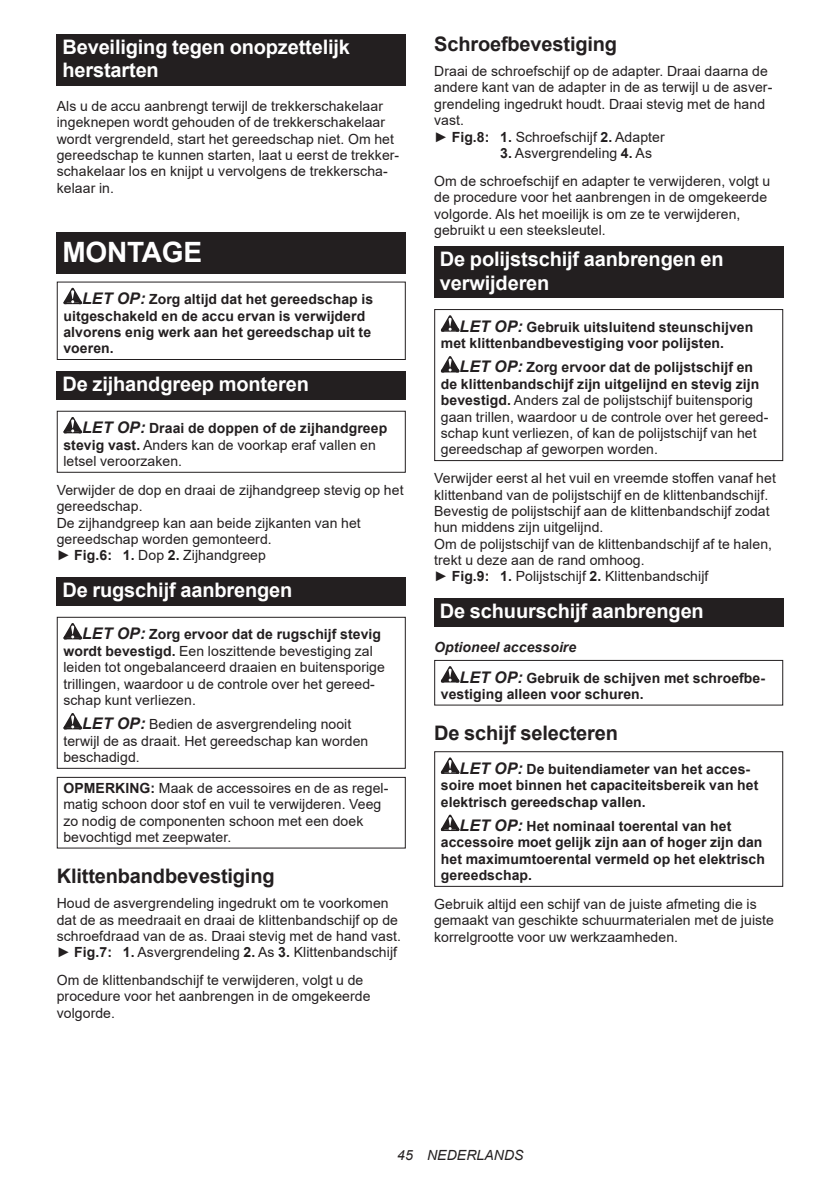
<style>
.page{position:relative;width:840px;height:1191px;background:#fff}
.page>*{position:absolute;margin:0;border:0;box-sizing:border-box;transform-origin:0 0}
.t1{font:700 28px "Arial";letter-spacing:-.01em;color:#fff}
.t2{font:700 20px/23.4px "Arial";letter-spacing:-.01em;color:#fff}
.t3{font:700 20px "Arial";letter-spacing:-.01em;color:#231f20}
.t4{font:14px/16.4px "Arial";letter-spacing:.005em;color:#231f20}
.t5{font:700 14px/16.4px "Arial";letter-spacing:.005em;color:#231f20}
.t6{font:italic 14px "Arial";letter-spacing:.005em;color:#231f20}
.s1{font-style:italic;font-size:16px}
.s2{font-weight:700;font-style:italic;font-size:16px}
.s3{font-weight:700}
.s4{font-style:italic}
</style>
<div class="page">
<div style="left:57px;top:34px;width:348px;height:52px;background:#231f20"></div>
<div style="left:57px;top:232px;width:348px;height:41px;background:#231f20"></div>
<svg style="left:63px;top:288px;width:19px;height:16px"></svg>
<div style="left:57px;top:281px;width:348px;height:79px;border:1px solid #231f20"></div>
<div style="left:57px;top:371px;width:348px;height:29px;background:#231f20"></div>
<svg style="left:63px;top:417px;width:19px;height:16px"></svg>
<div style="left:57px;top:411px;width:348px;height:62px;border:1px solid #231f20"></div>
<div style="left:57px;top:577px;width:348px;height:29px;background:#231f20"></div>
<svg style="left:63px;top:623px;width:19px;height:16px"></svg>
<svg style="left:63px;top:713px;width:19px;height:16px"></svg>
<div style="left:57px;top:617px;width:348px;height:152px;border:1px solid #231f20"></div>
<div style="left:57px;top:777px;width:348px;height:71px;border:1px solid #231f20"></div>
<div style="left:434px;top:246px;width:348px;height:52px;background:#231f20"></div>
<svg style="left:440px;top:315px;width:19px;height:17px"></svg>
<svg style="left:440px;top:356px;width:19px;height:16px"></svg>
<div style="left:434px;top:309px;width:348px;height:152px;border:1px solid #231f20"></div>
<div style="left:434px;top:598px;width:348px;height:29px;background:#231f20"></div>
<svg style="left:440px;top:666px;width:19px;height:16px"></svg>
<div style="left:434px;top:660px;width:348px;height:45px;border:1px solid #231f20"></div>
<svg style="left:440px;top:757px;width:19px;height:17px"></svg>
<svg style="left:440px;top:814px;width:19px;height:17px"></svg>
<div style="left:434px;top:751px;width:348px;height:136px;border:1px solid #231f20"></div>
<h2 class="t2" style="left:62px;top:36px;width:289px">Beveiliging tegen onopzettelijk herstarten</h2>
<p class="t4" style="left:57px;top:98px;width:344px">Als u de accu aanbrengt terwijl de trekkerschakelaar ingeknepen wordt gehouden of de trekkerschakelaar wordt vergrendeld, start het gereedschap niet. Om het gereedschap te kunnen starten, laat u eerst de trekker&shy;schakelaar los en knijpt u vervolgens de trekkerscha&shy;kelaar in.</p>
<h1 class="t1" style="left:62px;top:233px;width:141px">MONTAGE</h1>
<p class="t5" style="left:63px;top:291px;width:311px;text-indent:19px"><span class="s1">LET OP:</span> Zorg altijd dat het gereedschap is uitgeschakeld en de accu ervan is verwijderd alvorens enig werk aan het gereedschap uit te voeren.</p>
<h2 class="t2" style="left:62px;top:373px;width:248px">De zijhandgreep monteren</h2>
<p class="t4" style="left:63px;top:420px;width:325px;text-indent:19px"><span class="s2">LET OP:</span> <span class="s3">Draai de doppen of de zijhandgreep stevig vast.</span> Anders kan de voorkap eraf vallen en letsel veroorzaken.</p>
<p class="t4" style="left:57px;top:481px;width:348px">Verwijder de dop en draai de zijhandgreep stevig op het gereedschap.<br>De zijhandgreep kan aan beide zijkanten van het gereedschap worden gemonteerd.<br>► <span class="s3">Fig.6: 1.</span> Dop <span class="s3">2.</span> Zijhandgreep</p>
<h2 class="t2" style="left:62px;top:579px;width:231px">De rugschijf aanbrengen</h2>
<p class="t4" style="left:63px;top:626px;width:323px;text-indent:19px"><span class="s2">LET OP:</span> <span class="s3">Zorg ervoor dat de rugschijf stevig wordt bevestigd.</span> Een loszittende bevestiging zal leiden tot ongebalanceerd draaien en buitensporige trillingen, waardoor u de controle over het gereed&shy;schap kunt verliezen.</p>
<p class="t4" style="left:63px;top:716px;width:306px;text-indent:19px"><span class="s2">LET OP:</span> Bedien de asvergrendeling nooit terwijl de as draait. Het gereedschap kan worden beschadigd.</p>
<p class="t4" style="left:63px;top:779px;width:326px"><span class="s3">OPMERKING:</span> Maak de accessoires en de as regel&shy;matig schoon door stof en vuil te verwijderen. Veeg zo nodig de componenten schoon met een doek bevochtigd met zeepwater.</p>
<h2 class="t3" style="left:57px;top:862px;width:219px">Klittenbandbevestiging</h2>
<p class="t4" style="left:57px;top:895px;width:346px">Houd de asvergrendeling ingedrukt om te voorkomen dat de as meedraait en draai de klittenbandschijf op de schroefdraad van de as. Draai stevig met de hand vast. ► <span class="s3">Fig.7: 1.</span> Asvergrendeling <span class="s3">2.</span> As <span class="s3">3.</span> Klittenbandschijf</p>
<p class="t4" style="left:57px;top:972px;width:315px">Om de klittenbandschijf te verwijderen, volgt u de procedure voor het aanbrengen in de omgekeerde volgorde.</p>
<h2 class="t3" style="left:434px;top:30px;width:184px">Schroefbevestiging</h2>
<p class="t4" style="left:434px;top:63px;width:339px">Draai de schroefschijf op de adapter. Draai daarna de andere kant van de adapter in de as terwijl u de asver&shy;grendeling ingedrukt houdt. Draai stevig met de hand vast.<br>► <span class="s3">Fig.8: 1.</span> Schroefschijf <span class="s3">2.</span> Adapter</p>
<p class="t4" style="left:434px;top:139px;width:337px;line-height:27.8px;text-indent:66px"><span class="s3">3.</span> Asvergrendeling <span class="s3">4.</span> As<br>Om de schroefschijf en adapter te verwijderen, volgt u</p>
<p class="t4" style="left:434px;top:189px;width:334px">de procedure voor het aanbrengen in de omgekeerde volgorde. Als het moeilijk is om ze te verwijderen, gebruikt u een steeksleutel.</p>
<h2 class="t2" style="left:439px;top:248px;width:285px">De polijstschijf aanbrengen en verwijderen</h2>
<p class="t5" style="left:440px;top:319px;width:314px;text-indent:19px"><span class="s1">LET OP:</span> Gebruik uitsluitend steunschijven met klittenbandbevestiging voor polijsten.</p>
<p class="t4" style="left:440px;top:359px;width:329px;text-indent:19px"><span class="s2">LET OP:</span> <span class="s3">Zorg ervoor dat de polijstschijf en de klittenbandschijf zijn uitgelijnd en stevig zijn bevestigd.</span> Anders zal de polijstschijf buitensporig gaan trillen, waardoor u de controle over het gereed&shy;schap kunt verliezen, of kan de polijstschijf van het gereedschap af geworpen worden.</p>
<p class="t4" style="left:434px;top:470px;width:343px">Verwijder eerst al het vuil en vreemde stoffen vanaf het klittenband van de polijstschijf en de klittenbandschijf.<br>Bevestig de polijstschijf aan de klittenbandschijf zodat hun middens zijn uitgelijnd.<br>Om de polijstschijf van de klittenbandschijf af te halen, trekt u deze aan de rand omhoog.<br>► <span class="s3">Fig.9: 1.</span> Polijstschijf <span class="s3">2.</span> Klittenbandschijf</p>
<h2 class="t2" style="left:439px;top:600px;width:265px">De schuurschijf aanbrengen</h2>
<p class="t5" style="left:459px;top:632px;width:307px;line-height:30.6px;text-indent:-25px"><span class="s4">Optioneel accessoire<br></span><span class="s1">LET OP:</span> Gebruik de schijven met schroefbe-</p>
<p class="t5" style="left:440px;top:686px;width:204px">vestiging alleen voor schuren.</p>
<h2 class="t3" style="left:434px;top:719px;width:185px">De schijf selecteren</h2>
<p class="t5" style="left:440px;top:761px;width:319px;text-indent:19px"><span class="s1">LET OP:</span> De buitendiameter van het acces&shy;soire moet binnen het capaciteitsbereik van het elektrisch gereedschap vallen.</p>
<p class="t5" style="left:440px;top:818px;width:325px;text-indent:19px"><span class="s1">LET OP:</span> Het nominaal toerental van het accessoire moet gelijk zijn aan of hoger zijn dan het maximumtoerental vermeld op het elektrisch gereedschap.</p>
<p class="t4" style="left:434px;top:895px;width:341px">Gebruik altijd een schijf van de juiste afmeting die is gemaakt van geschikte schuurmaterialen met de juiste korrelgrootte voor uw werkzaamheden.</p>
<p class="t6" style="left:397px;top:1146px;width:128px">45 NEDERLANDS</p>
</div>
